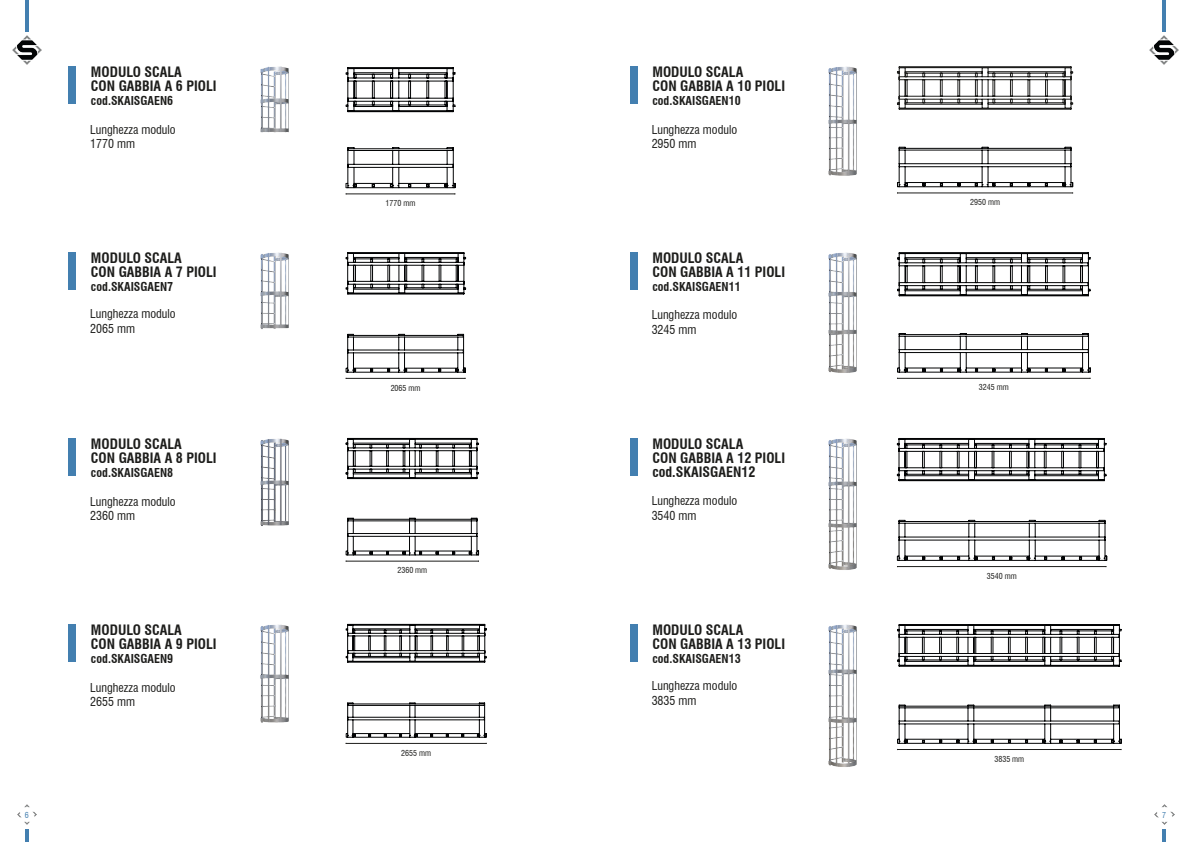
<style>
.page{position:relative;width:1191px;height:842px;background:#fff}
.page>*{position:absolute;margin:0;border:0;box-sizing:border-box;transform-origin:0 0}
.t1{font:700 condensed 14px "Swiss 721 BT";color:#1d1d1b}
.t2{font:condensed 12px/14.4px "Swiss 721 BT";color:#1d1d1b}
.t3{font:700 condensed 12px "Swiss 721 BT";color:#1d1d1b}
.t4{font:condensed 8px "Swiss 721 BT";color:#1d1d1b}
.t5{font:condensed 8px "Swiss 721 BT";color:#437fb0}
</style>
<div class="page">
<hr style="left:25px;top:0;width:3px;height:31px;background:#437fb0">
<hr style="left:1162px;top:0;width:3px;height:31px;background:#437fb0">
<img style="left:17px;top:805px;width:20px;height:20px">
<img style="left:1154px;top:805px;width:20px;height:20px">
<svg style="left:25px;top:829px;width:3px;height:13px"></svg>
<svg style="left:1162px;top:829px;width:3px;height:13px"></svg>
<img style="left:13px;top:36px;width:28px;height:28px">
<img style="left:1149px;top:36px;width:29px;height:28px">
<div style="left:68px;top:67px;width:8px;height:37px;background:#437fb0"></div>
<div style="left:68px;top:252px;width:8px;height:38px;background:#437fb0"></div>
<div style="left:68px;top:438px;width:8px;height:37px;background:#437fb0"></div>
<div style="left:68px;top:624px;width:8px;height:37px;background:#437fb0"></div>
<div style="left:629px;top:67px;width:8px;height:37px;background:#437fb0"></div>
<div style="left:629px;top:252px;width:8px;height:38px;background:#437fb0"></div>
<div style="left:629px;top:438px;width:8px;height:37px;background:#437fb0"></div>
<div style="left:629px;top:624px;width:8px;height:37px;background:#437fb0"></div>
<img style="left:260px;top:67px;width:29px;height:66px">
<img style="left:260px;top:253px;width:29px;height:76px">
<img style="left:260px;top:439px;width:29px;height:87px">
<img style="left:260px;top:624px;width:29px;height:99px">
<img style="left:828px;top:67px;width:29px;height:109px">
<img style="left:828px;top:252px;width:29px;height:121px">
<img style="left:828px;top:438px;width:29px;height:132px">
<img style="left:828px;top:624px;width:29px;height:143px">
<svg style="left:346px;top:67px;width:109px;height:45px"></svg>
<svg style="left:346px;top:252px;width:120px;height:42px"></svg>
<svg style="left:346px;top:334px;width:119px;height:38px"></svg>
<svg style="left:346px;top:438px;width:133px;height:41px"></svg>
<svg style="left:346px;top:518px;width:133px;height:37px"></svg>
<svg style="left:346px;top:624px;width:140px;height:38px"></svg>
<svg style="left:346px;top:703px;width:140px;height:34px"></svg>
<svg style="left:897px;top:67px;width:175px;height:42px"></svg>
<svg style="left:897px;top:333px;width:193px;height:39px"></svg>
<svg style="left:897px;top:252px;width:193px;height:44px"></svg>
<svg style="left:897px;top:438px;width:209px;height:43px"></svg>
<svg style="left:897px;top:624px;width:224px;height:42px"></svg>
<svg style="left:897px;top:705px;width:224px;height:38px"></svg>
<hr style="left:346px;top:194px;width:109px;height:1px;background:#1d1d1b">
<svg style="left:346px;top:147px;width:110px;height:47px"></svg>
<hr style="left:346px;top:378px;width:119px;height:1px;background:#1d1d1b">
<hr style="left:346px;top:561px;width:132px;height:1px;background:#1d1d1b">
<hr style="left:346px;top:743px;width:140px;height:1px;background:#1d1d1b">
<hr style="left:897px;top:193px;width:175px;height:1px;background:#1d1d1b">
<svg style="left:897px;top:147px;width:176px;height:46px"></svg>
<hr style="left:897px;top:378px;width:193px;height:1px;background:#1d1d1b">
<svg style="left:897px;top:520px;width:209px;height:47px"></svg>
<hr style="left:897px;top:749px;width:224px;height:1px;background:#1d1d1b">
<p class="t1" style="left:91px;top:64px;width:92px">MODULO SCALA</p>
<p class="t1" style="left:91px;top:78px;width:127px">CON GABBIA A 6 PIOLI</p>
<p class="t3" style="left:91px;top:94px;width:84px">cod.SKAISGAEN6</p>
<p class="t1" style="left:652px;top:64px;width:92px">MODULO SCALA</p>
<p class="t1" style="left:652px;top:78px;width:134px">CON GABBIA A 10 PIOLI</p>
<p class="t3" style="left:652px;top:94px;width:90px">cod.SKAISGAEN10</p>
<p class="t2" style="left:90px;top:122px;width:87px">Lunghezza modulo<br>1770 mm</p>
<p class="t2" style="left:651px;top:122px;width:87px">Lunghezza modulo<br>2950 mm</p>
<p class="t4" style="left:385px;top:198px;width:31px">1770 mm</p>
<p class="t4" style="left:970px;top:197px;width:31px">2950 mm</p>
<p class="t1" style="left:91px;top:250px;width:92px">MODULO SCALA</p>
<p class="t1" style="left:91px;top:264px;width:127px">CON GABBIA A 7 PIOLI</p>
<p class="t3" style="left:91px;top:280px;width:84px">cod.SKAISGAEN7</p>
<p class="t1" style="left:652px;top:250px;width:92px">MODULO SCALA</p>
<p class="t1" style="left:652px;top:264px;width:134px">CON GABBIA A 11 PIOLI</p>
<p class="t3" style="left:652px;top:280px;width:90px">cod.SKAISGAEN11</p>
<p class="t2" style="left:90px;top:307px;width:87px">Lunghezza modulo<br>2065 mm</p>
<p class="t2" style="left:651px;top:308px;width:87px">Lunghezza modulo</p>
<p class="t2" style="left:651px;top:322px;width:46px">3245 mm</p>
<p class="t4" style="left:391px;top:383px;width:31px">2065 mm</p>
<p class="t4" style="left:979px;top:383px;width:31px">3245 mm</p>
<p class="t1" style="left:91px;top:435px;width:92px">MODULO SCALA</p>
<p class="t1" style="left:91px;top:449px;width:127px">CON GABBIA A 8 PIOLI</p>
<p class="t3" style="left:91px;top:465px;width:84px">cod.SKAISGAEN8</p>
<p class="t1" style="left:652px;top:435px;width:92px">MODULO SCALA</p>
<p class="t1" style="left:652px;top:449px;width:134px">CON GABBIA A 12 PIOLI</p>
<p class="t1" style="left:652px;top:463px;width:104px">cod.SKAISGAEN12</p>
<p class="t2" style="left:90px;top:494px;width:87px">Lunghezza modulo<br>2360 mm</p>
<p class="t2" style="left:651px;top:494px;width:87px">Lunghezza modulo<br>3540 mm</p>
<p class="t4" style="left:397px;top:566px;width:31px">2360 mm</p>
<p class="t4" style="left:986px;top:571px;width:31px">3540 mm</p>
<p class="t1" style="left:91px;top:621px;width:92px">MODULO SCALA</p>
<p class="t1" style="left:91px;top:635px;width:127px">CON GABBIA A 9 PIOLI</p>
<p class="t3" style="left:91px;top:651px;width:84px">cod.SKAISGAEN9</p>
<p class="t1" style="left:652px;top:621px;width:92px">MODULO SCALA</p>
<p class="t1" style="left:652px;top:635px;width:134px">CON GABBIA A 13 PIOLI</p>
<p class="t3" style="left:652px;top:651px;width:90px">cod.SKAISGAEN13</p>
<p class="t2" style="left:90px;top:680px;width:87px">Lunghezza modulo<br>2655 mm</p>
<p class="t2" style="left:651px;top:679px;width:87px">Lunghezza modulo</p>
<p class="t2" style="left:651px;top:693px;width:46px">3835 mm</p>
<p class="t4" style="left:401px;top:748px;width:31px">2655 mm</p>
<p class="t4" style="left:994px;top:754px;width:31px">3835 mm</p>
<p class="t5" style="left:25px;top:810px;width:5px">6</p>
<p class="t5" style="left:1162px;top:810px;width:5px">7</p>
</div>
